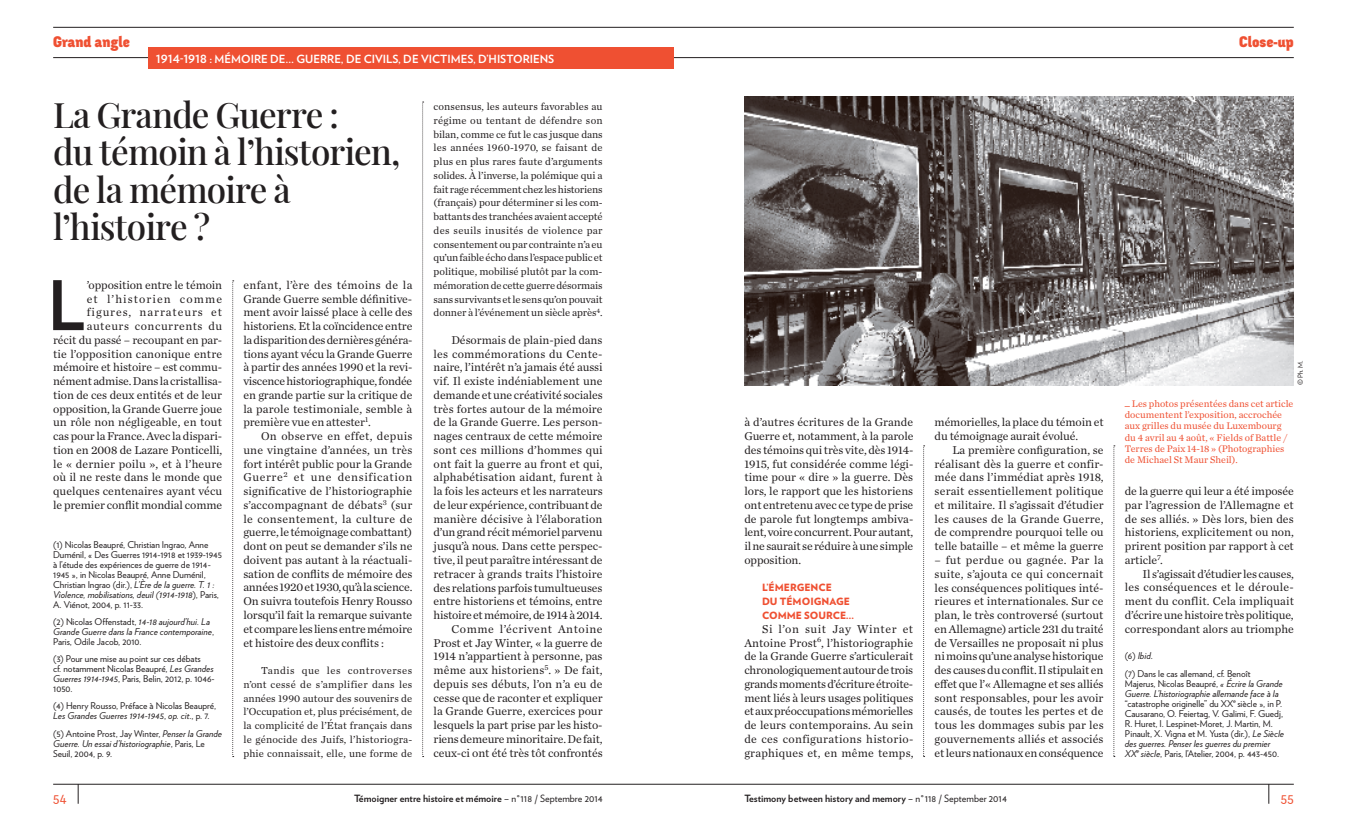
<style>
.page{position:relative;width:1347px;height:833px;background:#fff}
.page>*{position:absolute;margin:0;border:0;box-sizing:border-box;transform-origin:0 0}
.t1{font:700 68.12px "Verlag";color:#231f20}
.t2{font:600 35px/37.5px "Playfair Display";letter-spacing:-.025em;color:#231f20}
.t3{font:900 15px "Fengardo Neue";color:#ef5032}
.t4{font:12.5px "Fengardo Neue";color:#ef5032}
.t5{font:11.88px/13.8px "Chronicle Text G1";letter-spacing:-.005em;color:#231f20;text-align:justify}
.t6{font:700 11.25px "Verlag";color:#fff}
.t7{font:10.62px/13.8px "Chronicle Text G1";letter-spacing:-.005em;color:#231f20;text-align:justify}
.t8{font:10px/11.2px "Chronicle Text G1";color:#ef5032}
.t9{font:700 10px "Verlag";color:#231f20}
.t10{font:900 10px/13.8px "Verlag";color:#ef5032}
.t11{font:9.38px/10px "Verlag";color:#231f20}
.t12{font:italic 9.38px/10px "Verlag";color:#231f20}
.t13{font:6.88px "Verlag";color:#231f20}
.s1{font-style:italic}
.s2{font-style:normal}
.s3{font-family:"Verlag"}
.s4{font-weight:400}
</style>
<div class="page">
<hr style="left:53px;top:784px;width:1240px;height:1px;background:#231f20">
<svg style="left:78px;top:784px;width:1px;height:19px"></svg>
<svg style="left:1268px;top:784px;width:1px;height:19px"></svg>
<svg style="left:232px;top:280px;width:2px;height:477px"></svg>
<svg style="left:422px;top:102px;width:2px;height:655px"></svg>
<svg style="left:923px;top:445px;width:1px;height:312px"></svg>
<svg style="left:1113px;top:445px;width:1px;height:312px"></svg>
<img style="left:744px;top:96px;width:549px;height:289px">
<hr style="left:53px;top:27px;width:1240px;height:1px;background:#231f20">
<hr style="left:53px;top:57px;width:1240px;height:1px;background:#231f20">
<div style="left:148px;top:47px;width:525px;height:22px;background:#ef5032"></div>
<p class="t3" style="left:53px;top:33px;width:78px">Grand angle</p>
<p class="t3" style="left:1239px;top:33px;width:56px">Close-up</p>
<p class="t6" style="left:156px;top:50px;width:400px">1914-1918 : MÉMOIRE DE… GUERRE, DE CIVILS, DE VICTIMES, D’HISTORIENS</p>
<h2 class="t2" style="left:53px;top:95px;width:348px">La Grande Guerre :<br>du témoin à l’historien, de la mémoire à l’histoire ?</h2>
<h1 class="t1" style="left:48px;top:252px;width:39px">L</h1>
<p class="t5" style="left:53px;top:277px;width:170px;text-align:right">’opposition entre le témoin<br>et l’historien comme figures, narrateurs et auteurs concurrents du<br>récit du passé – recoupant en par&shy;tie l’opposition canonique entre mémoire et histoire – est commu&shy;nément admise. Dans la cristallisa&shy;tion de ces deux entités et de leur opposition, la Grande Guerre joue un rôle non négligeable, en tout cas pour la France. Avec la dispari&shy;tion en 2008 de Lazare Ponticelli, le « dernier poilu », et à l’heure où il ne reste dans le monde que quelques centenaires ayant vécu le premier conflit mondial comme</p>
<p class="t5" style="left:243px;top:277px;width:171px">enfant, l’ère des témoins de la Grande Guerre semble définitive&shy;ment avoir laissé place à celle des historiens. Et la coïncidence entre la disparition des dernières généra&shy;tions ayant vécu la Grande Guerre à partir des années 1990 et la revi&shy;viscence historiographique, fondée en grande partie sur la critique de la parole testimoniale, semble à première vue en attester<sup>1</sup>.</p>
<p class="t5" style="left:243px;top:429px;width:171px;text-indent:18px">On observe en effet, depuis une vingtaine d’années, un très fort intérêt public pour la Grande Guerre<sup>2</sup> et une densification significative de l’historiographie s’accompagnant de débats<sup>3</sup> (sur le consentement, la culture de guerre, le témoignage combattant) dont on peut se demander s’ils ne doivent pas autant à la réactuali&shy;sation de conflits de mémoire des années 1920 et 1930, qu’à la science.<br>On suivra toutefois Henry Rousso lorsqu’il fait la remarque suivante et compare les liens entre mémoire et histoire des deux conflits :</p>
<p class="t7" style="left:243px;top:663px;width:170px;text-indent:18px">Tandis que les controverses n’ont cessé de s’amplifier dans les années 1990 autour des souvenirs de l’Occupation et, plus précisément, de la complicité de l’État français dans le génocide des Juifs, l’historiogra&shy;phie connaissait, elle, une forme de</p>
<p class="t11" style="left:53px;top:539px;width:170px">(1) Nicolas Beaupré, Christian Ingrao, Anne Duménil, « Des Guerres 1914-1918 et 1939-1945 à l’étude des expériences de guerre de 1914- 1945 », in Nicolas Beaupré, Anne Duménil, Christian Ingrao (dir.), <span class="s1">L’Ère de la guerre. T. 1 :<br>Violence, mobilisations, deuil (1914-1918</span>), Paris, A. Viénot, 2004, p. 11-33.</p>
<p class="t12" style="left:53px;top:616px;width:162px"><span class="s2">(2) Nicolas Offenstadt,</span> 14-18 aujourd’hui. La<br>Grande Guerre dans la France contemporaine<span class="s2">,<br>Paris, Odile Jacob, 2010.</span></p>
<p class="t11" style="left:53px;top:653px;width:163px">(3) Pour une mise au point sur ces débats<br>cf. notamment Nicolas Beaupré, <span class="s1">Les Grandes Guerres 1914-1945</span>, Paris, Belin, 2012, p. 1046- 1050.</p>
<p class="t11" style="left:53px;top:700px;width:164px">(4) Henry Rousso, Préface à Nicolas Beaupré,<br><span class="s1">Les Grandes Guerres 1914-1945</span>, <span class="s1">op. cit</span>., p. 7.</p>
<p class="t11" style="left:53px;top:727px;width:170px">(5) Antoine Prost, Jay Winter, <span class="s1">Penser la Grande<br>Guerre. Un essai d’historiographie</span>, Paris, Le<br>Seuil, 2004, p. 9.</p>
<p class="t7" style="left:433px;top:99px;width:170px">consensus, les auteurs favorables au régime ou tentant de défendre son bilan, comme ce fut le cas jusque dans les années 1960-1970, se faisant de plus en plus rares faute d’arguments solides. À l’inverse, la polémique qui a fait rage récemment chez les historiens (français) pour déterminer si les com&shy;battants des tranchées avaient accepté des seuils inusités de violence par consentement ou par contrainte n’a eu qu’un faible écho dans l’espace public et politique, mobilisé plutôt par la com&shy;mémoration de cette guerre désormais sans survivants et le sens qu’on pouvait donner à l’événement un siècle après<sup>4</sup>.</p>
<p class="t5" style="left:433px;top:332px;width:171px;text-align:right">Désormais de plain-pied dans<br>les commémorations du Cente&shy;naire, l’intérêt n’a jamais été aussi vif. Il existe indéniablement une demande et une créativité sociales très fortes autour de la mémoire de la Grande Guerre. Les person&shy;nages centraux de cette mémoire sont ces millions d’hommes qui ont fait la guerre au front et qui, alphabétisation aidant, furent à la fois les acteurs et les narrateurs de leur expérience, contribuant de manière décisive à l’élaboration d’un grand récit mémoriel parvenu jusqu’à nous. Dans cette perspec&shy;tive, il peut paraître intéressant de retracer à grands traits l’histoire des relations parfois tumultueuses entre historiens et témoins, entre histoire et mémoire, de 1914 à 2014.<br>Comme l’écrivent Antoine Prost et Jay Winter, « la guerre de 1914 n’appartient à personne, pas même aux historiens<sup>5</sup>. » De fait, depuis ses débuts, l’on n’a eu de cesse que de raconter et expliquer la Grande Guerre, exercices pour lesquels la part prise par les histo&shy;riens demeure minoritaire. De fait, ceux-ci ont été très tôt confrontés</p>
<p class="t5" style="left:744px;top:415px;width:170px">à d’autres écritures de la Grande Guerre et, notamment, à la parole des témoins qui très vite, dès 1914- 1915, fut considérée comme légi&shy;time pour « dire » la guerre. Dès lors, le rapport que les historiens ont entretenu avec ce type de prise de parole fut longtemps ambiva&shy;lent, voire concurrent. Pour autant, il ne saurait se réduire à une simple opposition.</p>
<p class="t10" style="left:762px;top:580px;width:94px">L’ÉMERGENCE<br>DU TÉMOIGNAGE<br>COMME SOURCE…</p>
<p class="t5" style="left:744px;top:621px;width:171px;text-indent:18px">Si l’on suit Jay Winter et Antoine Prost<sup>6</sup>, l’historiographie de la Grande Guerre s’articulerait chronologiquement autour de trois grands moments d’écriture étroite&shy;ment liés à leurs usages politiques et aux préoccupations mémorielles de leurs contemporains. Au sein de ces configurations historio&shy;graphiques et, en même temps,</p>
<p class="t5" style="left:934px;top:415px;width:170px">mémorielles, la place du témoin et du témoignage aurait évolué.</p>
<p class="t5" style="left:934px;top:442px;width:170px;text-indent:18px">La première configuration, se réalisant dès la guerre et confir&shy;mée dans l’immédiat après 1918, serait essentiellement politique et militaire. Il s’agissait d’étudier les causes de la Grande Guerre, de comprendre pourquoi telle ou telle bataille – et même la guerre</p>
<p class="t5" style="left:934px;top:552px;width:170px">– fut perdue ou gagnée. Par la suite, s’ajouta ce qui concernait les conséquences politiques inté&shy;rieures et internationales. Sur ce plan, le très controversé (surtout en Allemagne) article 231 du traité de Versailles ne proposait ni plus ni moins qu’une analyse historique des causes du conflit. Il stipulait en effet que l’« Allemagne et ses alliés sont responsables, pour les avoir causés, de toutes les pertes et de tous les dommages subis par les gouvernements alliés et associés et leurs nationaux en conséquence</p>
<p class="t13" style="left:1295px;top:385px;width:26px;rotate:-90deg">© Ph. M.</p>
<p class="t8" style="left:1124px;top:397px;width:170px"><span class="s3">_</span> Les photos présentées dans cet article documentent l’exposition, accrochée aux grilles du musée du Luxembourg du 4 avril au 4 août, « Fields of Battle / Terres de Paix 14-18 » (Photographies de Michael St Maur Sheil).</p>
<p class="t5" style="left:1124px;top:484px;width:170px">de la guerre qui leur a été imposée par l’agression de l’Allemagne et de ses alliés. » Dès lors, bien des historiens, explicitement ou non, prirent position par rapport à cet article<sup>7</sup>.</p>
<p class="t5" style="left:1124px;top:566px;width:171px;text-indent:18px">Il s’agissait d’étudier les causes, les conséquences et le déroule&shy;ment du conflit. Cela impliquait d’écrire une histoire très politique, correspondant alors au triomphe</p>
<p class="t11" style="left:1124px;top:647px;width:127px;line-height:17.1px">(6) <span class="s1">Ibid</span>.<br>(7) Dans le cas allemand, cf. Benoît</p>
<p class="t11" style="left:1124px;top:677px;width:161px">Majerus, Nicolas Beaupré, <span class="s1">« Écrire la Grande Guerre. L’historiographie allemande face à la </span>“catastrophe originelle” du XX<sup>e</sup> siècle », in P.<br>Causarano, O. Feiertag, V. Galimi, F. Guedj, R. Huret, I. Lespinet-Moret, J. Martin, M.<br>Pinault, X. Vigna et M. Yusta (dir.), <span class="s1">Le Siècle des guerres. Penser les guerres du premier XX</span><sup>e</sup> <span class="s1">siècle</span>, Paris, l’Atelier, 2004, p. 443-450.</p>
<p class="t4" style="left:53px;top:790px;width:15px">54</p>
<p class="t9" style="left:354px;top:790px;width:250px">Témoigner entre histoire et mémoire <span class="s4">– n°118 / Septembre 2014</span></p>
<p class="t9" style="left:744px;top:790px;width:264px">Testimony between history and memory <span class="s4">– n°118 / September 2014</span></p>
<p class="t4" style="left:1280px;top:790px;width:14px">55</p>
</div>
